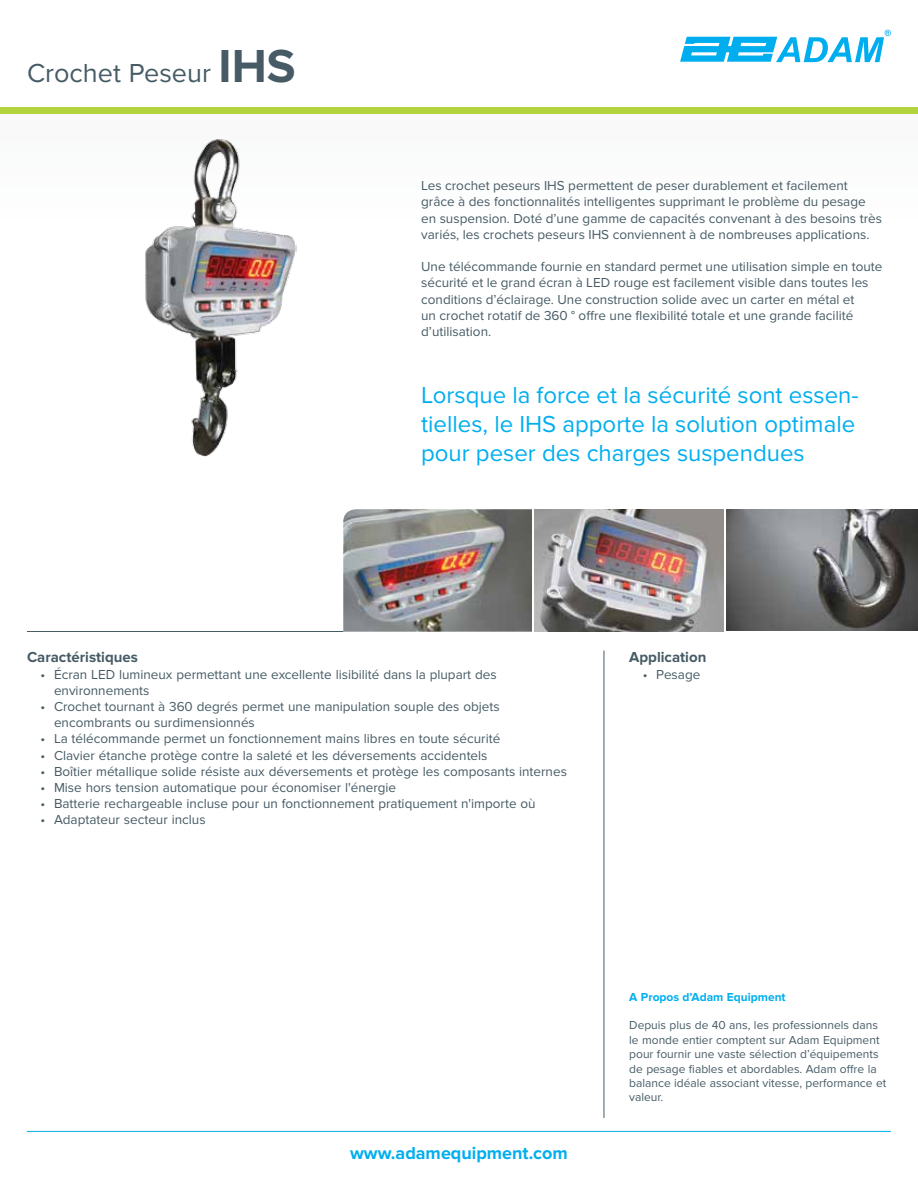
<style>
.page{position:relative;width:918px;height:1188px;background:#fff}
.page>*{position:absolute;margin:0;border:0;box-sizing:border-box;transform-origin:0 0}
.t1{font:27px "Proxima Nova";color:#465b65}
.t2{font:24px/28.8px "Proxima Nova";color:#00aeef}
.t3{font:700 18px "Proxima Nova";color:#00aeef}
.t4{font:700 15px "Proxima Nova";color:#465b65}
.t5{font:13.5px/16.2px "Proxima Nova";color:#465b65}
.t6{font:12px/14.4px "Proxima Nova";color:#465b65}
.t7{font:700 12px "Proxima Nova";color:#00aeef}
.s1{font-weight:700;font-size:48px}
</style>
<div class="page">
<img style="left:343px;top:509px;width:189px;height:123px">
<img style="left:535px;top:509px;width:189px;height:123px">
<img style="left:727px;top:509px;width:191px;height:122px">
<div style="left:0;top:114px;width:918px;height:114px;background:#fbfbfb"></div>
<div style="left:0;top:107px;width:918px;height:7px;background:#b2d33e"></div>
<hr style="left:27px;top:1131px;width:864px;height:1px;background:#00aeef">
<hr style="left:27px;top:631px;width:316px;height:1px;background:#465b65">
<hr style="left:604px;top:651px;width:1px;height:467px;background:#465b65">
<svg style="left:680px;top:30px;width:211px;height:32px"></svg>
<img style="left:145px;top:139px;width:152px;height:318px">
<h1 class="t1" style="left:27px;top:58px;width:270px">Crochet Peseur <span class="s1">IHS</span></h1>
<p class="t5" style="left:421px;top:178px;width:462px">Les crochet peseurs IHS permettent de peser durablement et facilement grâce à des fonctionnalités intelligentes supprimant le problème du pesage en suspension. Doté d’une gamme de capacités convenant à des besoins très variés, les crochets peseurs IHS conviennent à de nombreuses applications.</p>
<p class="t5" style="left:421px;top:259px;width:463px">Une télécommande fournie en standard permet une utilisation simple en toute sécurité et le grand écran à LED rouge est facilement visible dans toutes les conditions d’éclairage. Une construction solide avec un carter en métal et<br>un crochet rotatif de 360 ° offre une flexibilité totale et une grande facilité d’utilisation.</p>
<h2 class="t2" style="left:421px;top:381px;width:439px">Lorsque la force et la sécurité sont essen&shy;tielles, le IHS apporte la solution optimale pour peser des charges suspendues</h2>
<p class="t4" style="left:27px;top:649px;width:112px">Caractéristiques</p>
<p class="t5" style="left:54px;top:666px;width:444px;text-indent:-14px">• Écran LED lumineux permettant une excellente lisibilité dans la plupart des environnements</p>
<p class="t5" style="left:54px;top:699px;width:447px;text-indent:-14px">• Crochet tournant à 360 degrés permet une manipulation souple des objets encombrants ou surdimensionnés</p>
<p class="t5" style="left:40px;top:731px;width:461px">• La télécommande permet un fonctionnement mains libres en toute sécurité</p>
<p class="t5" style="left:40px;top:747px;width:449px">• Clavier étanche protège contre la saleté et les déversements accidentels</p>
<p class="t5" style="left:40px;top:763px;width:528px">• Boîtier métallique solide résiste aux déversements et protège les composants internes</p>
<p class="t5" style="left:40px;top:780px;width:357px">• Mise hors tension automatique pour économiser l'énergie</p>
<p class="t5" style="left:40px;top:796px;width:497px">• Batterie rechargeable incluse pour un fonctionnement pratiquement n'importe où</p>
<p class="t5" style="left:40px;top:812px;width:167px">• Adaptateur secteur inclus</p>
<p class="t4" style="left:629px;top:649px;width:79px">Application</p>
<p class="t5" style="left:643px;top:666px;width:59px">• Pesage</p>
<h3 class="t3" style="left:350px;top:1142px;width:219px">www.adamequipment.com</h3>
<p class="t7" style="left:629px;top:990px;width:158px">A Propos d’Adam Equipment</p>
<p class="t6" style="left:629px;top:1018px;width:259px">Depuis plus de 40 ans, les professionnels dans le monde entier comptent sur Adam Equipment pour fournir une vaste sélection d’équipements de pesage fiables et abordables. Adam offre la balance idéale associant vitesse, performance et valeur.</p>
</div>
